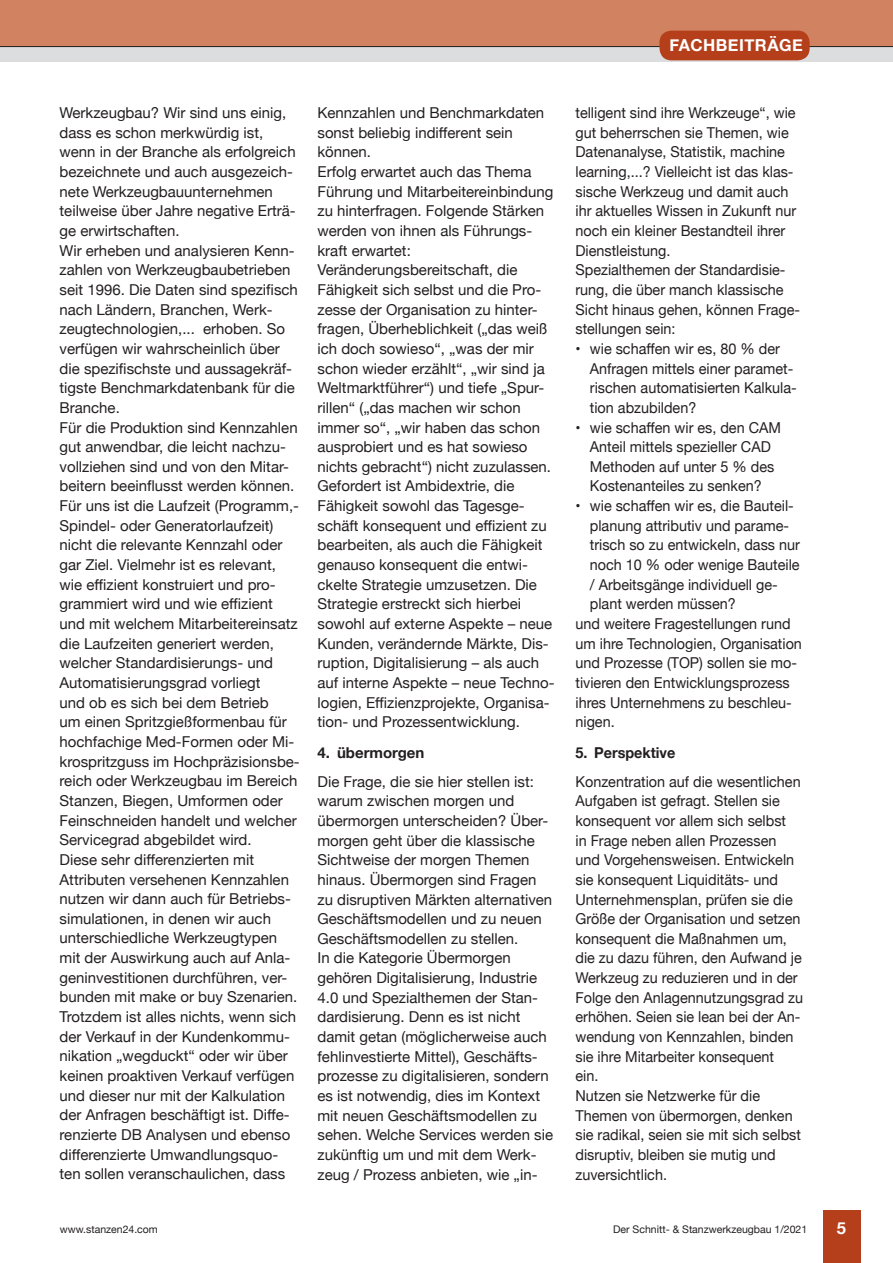
<style>
.page{position:relative;width:893px;height:1263px;background:#fff}
.page>*{position:absolute;margin:0;border:0;box-sizing:border-box;transform-origin:0 0}
.t1{font:500 16.5px "Helvetica Neue";letter-spacing:.03em;color:#fff}
.Zwischenüberschrift{font:700 16.5px "Helvetica Neue";color:#fff}
.Fließtext{font:15px/19.6px "Helvetica Neue";color:#231f20}
.Fließtext-2{font:15px/19.6px "Helvetica Neue";color:#231f20;scale:.96 1}
.Zwischenüberschrift-2{font:700 15px "Helvetica Neue";color:#231f20;scale:.96 1}
.Zwischenüberschrift-3{font:700 15px "Helvetica Neue";color:#231f20}
.t2{font:10.5px "Helvetica Neue";color:#231f20}
</style>
<div class="page">
<div style="left:823px;top:1210px;width:37px;height:53px;background:#b53f1b"></div>
<div style="left:0;top:38px;width:893px;height:24px;background:#dcdddf"></div>
<div style="left:0;top:0;width:893px;height:47px;background:#d18260"></div>
<div style="left:659px;top:31px;width:151px;height:29px;background:#b53f1b;border-radius:12px"></div>
<p class="t1" style="left:670px;top:22px;width:132px">FACHBEITRÄGE</p>
<p class="Fließtext" style="left:60px;top:104px;width:238px">Werkzeugbau? Wir sind uns einig, dass es schon merkwürdig ist, wenn in der Branche als erfolgreich bezeichnete und auch ausgezeich&shy;nete Werkzeugbauunternehmen teilweise über Jahre negative Erträ&shy;ge erwirtschaften.</p>
<p class="Fließtext" style="left:60px;top:241px;width:240px">Wir erheben und analysieren Kenn&shy;zahlen von Werkzeugbaubetrieben seit 1996. Die Daten sind spezifisch nach Ländern, Branchen, Werk&shy;zeugtechnologien,... erhoben. So verfügen wir wahrscheinlich über die spezifischste und aussagekräf&shy;tigste Benchmarkdatenbank für die<br>Branche.</p>
<p class="Fließtext" style="left:60px;top:418px;width:242px">Für die Produktion sind Kennzahlen gut anwendbar, die leicht nachzu&shy;vollziehen sind und von den Mitar&shy;beitern beeinflusst werden können.<br>Für uns ist die Laufzeit (Programm,- Spindel- oder Generatorlaufzeit) nicht die relevante Kennzahl oder gar Ziel. Vielmehr ist es relevant, wie effizient konstruiert und pro&shy;grammiert wird und wie effizient und mit welchem Mitarbeitereinsatz die Laufzeiten generiert werden, welcher Standardisierungs- und Automatisierungsgrad vorliegt<br>und ob es sich bei dem Betrieb<br>um einen Spritzgießformenbau für hochfachige Med-Formen oder Mi&shy;krospritzguss im Hochpräzisionsbe&shy;reich oder Werkzeugbau im Bereich Stanzen, Biegen, Umformen oder Feinschneiden handelt und welcher Servicegrad abgebildet wird.</p>
<p class="Fließtext" style="left:60px;top:850px;width:239px">Diese sehr differenzierten mit Attributen versehenen Kennzahlen nutzen wir dann auch für Betriebs&shy;simulationen, in denen wir auch unterschiedliche Werkzeugtypen mit der Auswirkung auch auf Anla&shy;geninvestitionen durchführen, ver&shy;bunden mit make or buy Szenarien.</p>
<p class="Fließtext" style="left:60px;top:1008px;width:238px">Trotzdem ist alles nichts, wenn sich der Verkauf in der Kundenkommu&shy;nikation „wegduckt“ oder wir über keinen proaktiven Verkauf verfügen und dieser nur mit der Kalkulation der Anfragen beschäftigt ist. Diffe&shy;renzierte DB Analysen und ebenso differenzierte Umwandlungsquo&shy;ten sollen veranschaulichen, dass</p>
<p class="Fließtext" style="left:317px;top:104px;width:228px">Kennzahlen und Benchmarkdaten sonst beliebig indifferent sein können.</p>
<p class="Fließtext" style="left:317px;top:163px;width:237px">Erfolg erwartet auch das Thema<br>Führung und Mitarbeitereinbindung zu hinterfragen. Folgende Stärken werden von ihnen als Führungs&shy;kraft erwartet:</p>
<p class="Fließtext" style="left:317px;top:261px;width:235px">Veränderungsbereitschaft, die Fähigkeit sich selbst und die Pro&shy;zesse der Organisation zu hinter&shy;fragen, Überheblichkeit („das weiß ich doch sowieso“, „was der mir schon wieder erzählt“, „wir sind ja Weltmarktführer“) und tiefe „Spur&shy;rillen“ („das machen wir schon immer so“, „wir haben das schon ausprobiert und es hat sowieso nichts gebracht“) nicht zuzulassen.</p>
<p class="Fließtext" style="left:317px;top:477px;width:238px">Gefordert ist Ambidextrie, die Fähigkeit sowohl das Tagesge&shy;schäft konsequent und effizient zu bearbeiten, als auch die Fähigkeit genauso konsequent die entwi&shy;ckelte Strategie umzusetzen. Die Strategie erstreckt sich hierbei sowohl auf externe Aspekte – neue Kunden, verändernde Märkte, Dis&shy;ruption, Digitalisierung – als auch auf interne Aspekte – neue Techno&shy;logien, Effizienzprojekte, Organisa&shy;tion- und Prozessentwicklung.</p>
<p class="Zwischenüberschrift-3" style="left:317px;top:740px;width:108px">4. übermorgen</p>
<p class="Fließtext" style="left:317px;top:772px;width:236px">Die Frage, die sie hier stellen ist: warum zwischen morgen und übermorgen unterscheiden? Über&shy;morgen geht über die klassische<br>Sichtweise der morgen Themen hinaus. Übermorgen sind Fragen zu disruptiven Märkten alternativen<br>Geschäftsmodellen und zu neuen<br>Geschäftsmodellen zu stellen.</p>
<p class="Fließtext" style="left:317px;top:949px;width:237px">In die Kategorie Übermorgen gehören Digitalisierung, Industrie 4.0 und Spezialthemen der Stan&shy;dardisierung. Denn es ist nicht damit getan (möglicherweise auch fehlinvestierte Mittel), Geschäfts&shy;prozesse zu digitalisieren, sondern es ist notwendig, dies im Kontext mit neuen Geschäftsmodellen zu sehen. Welche Services werden sie zukünftig um und mit dem Werk&shy;zeug / Prozess anbieten, wie „in-</p>
<p class="Fließtext-2" style="left:575px;top:104px;width:231px">telligent sind ihre Werkzeuge“, wie gut beherrschen sie Themen, wie<br>Datenanalyse, Statistik, machine learning,...? Vielleicht ist das klas&shy;sische Werkzeug und damit auch ihr aktuelles Wissen in Zukunft nur noch ein kleiner Bestandteil ihrer<br>Dienstleistung.</p>
<p class="Fließtext-2" style="left:575px;top:261px;width:236px">Spezialthemen der Standardisie&shy;rung, die über manch klassische<br>Sicht hinaus gehen, können Frage&shy;stellungen sein:</p>
<p class="Fließtext-2" style="left:590px;top:340px;width:217px;text-indent:-14px">• wie schaffen wir es, 80 % der<br>Anfragen mittels einer paramet&shy;rischen automatisierten Kalkula&shy;tion abzubilden?</p>
<p class="Fließtext-2" style="left:575px;top:418px;width:216px;text-align:center">• wie schaffen wir es, den CAM<br>Anteil mittels spezieller CAD<br>Methoden auf unter 5 % des<br>Kostenanteiles zu senken?</p>
<p class="Fließtext-2" style="left:590px;top:497px;width:220px;text-indent:-14px">• wie schaffen wir es, die Bauteil&shy;planung attributiv und parame&shy;trisch so zu entwickeln, dass nur noch 10 % oder wenige Bauteile / Arbeitsgänge individuell ge&shy;plant werden müssen?</p>
<p class="Fließtext-2" style="left:575px;top:615px;width:237px">und weitere Fragestellungen rund um ihre Technologien, Organisation und Prozesse (TOP) sollen sie mo&shy;tivieren den Entwicklungsprozess ihres Unternehmens zu beschleu&shy;nigen.</p>
<p class="Zwischenüberschrift-2" style="left:575px;top:740px;width:106px">5. Perspektive</p>
<p class="Fließtext-2" style="left:575px;top:772px;width:239px">Konzentration auf die wesentlichen<br>Aufgaben ist gefragt. Stellen sie konsequent vor allem sich selbst<br>in Frage neben allen Prozessen und Vorgehensweisen. Entwickeln sie konsequent Liquiditäts- und<br>Unternehmensplan, prüfen sie die<br>Größe der Organisation und setzen konsequent die Maßnahmen um, die zu dazu führen, den Aufwand je<br>Werkzeug zu reduzieren und in der<br>Folge den Anlagennutzungsgrad zu erhöhen. Seien sie lean bei der An&shy;wendung von Kennzahlen, binden sie ihre Mitarbeiter konsequent<br>ein.</p>
<p class="Fließtext-2" style="left:575px;top:1087px;width:236px">Nutzen sie Netzwerke für die<br>Themen von übermorgen, denken sie radikal, seien sie mit sich selbst disruptiv, bleiben sie mutig und zuversichtlich.</p>
<p class="t2" style="left:60px;top:1221px;width:99px">www.stanzen24.com</p>
<p class="t2" style="left:613px;top:1221px;width:196px">Der Schnitt- &amp; Stanzwerkzeugbau 1/2021</p>
<p class="Zwischenüberschrift" style="left:837px;top:1215px;width:11px">5</p>
</div>
